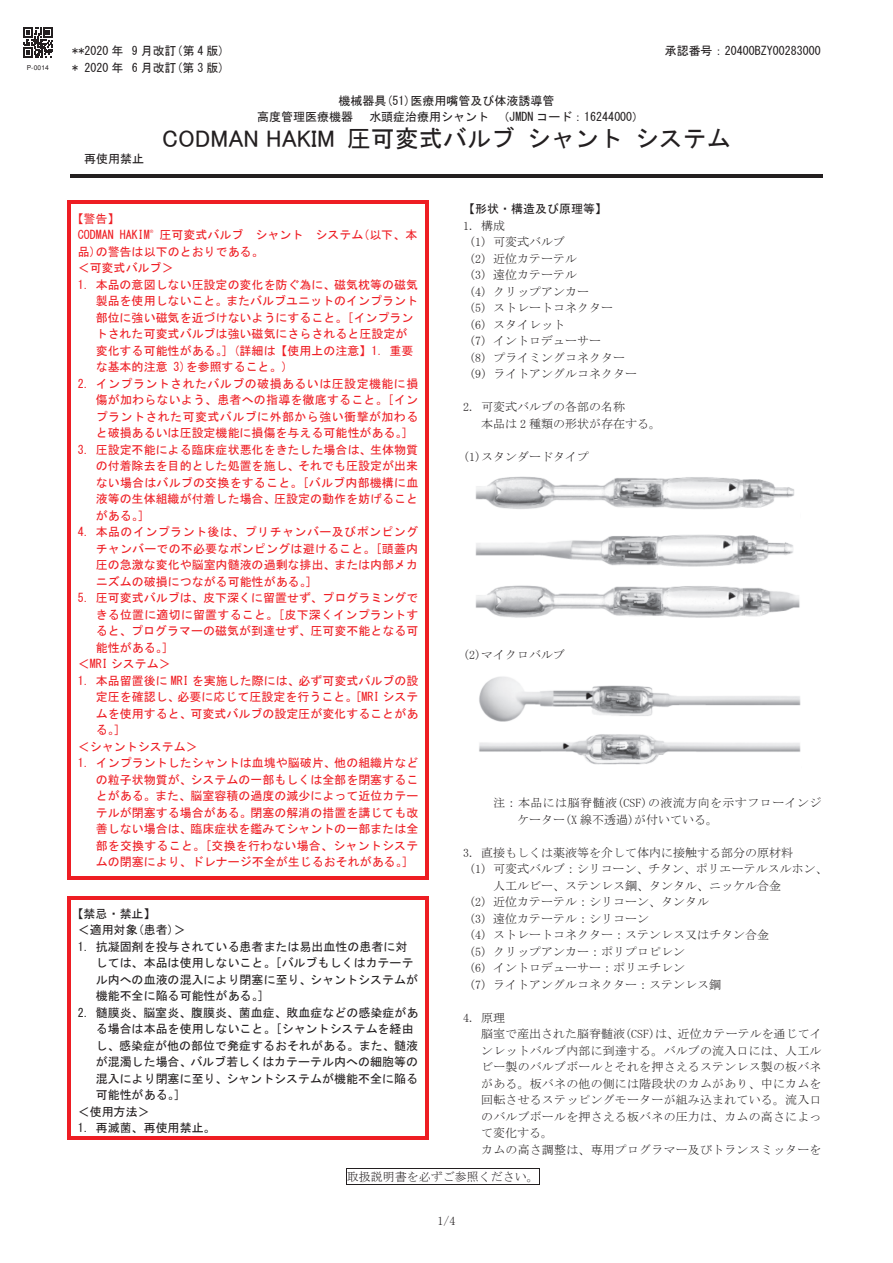
<style>
.page{position:relative;width:893px;height:1263px;background:#fff}
.page>*{position:absolute;margin:0;border:0;box-sizing:border-box;transform-origin:0 0}
.t1{font:24px "MS Gothic";color:#231f20}
.t2{font:12px/16.5px "MS Gothic";color:#ee1d23;text-align:justify}
.t3{font:12px/16.5px "MS Mincho";letter-spacing:.005em;color:#231f20}
.t4{font:12px/16.5px "MS Gothic";color:#231f20}
.t5{font:12px/16.5px "MS Mincho";letter-spacing:.04em;color:#231f20}
.t6{font:12px "MS P Mincho";color:#231f20}
.t7{font:500 6.75px "Gothic BBB";color:#231f20}
.s1{font-family:"MS P Gothic"}
</style>
<div class="page">
<hr style="left:70px;top:175px;width:753px;height:3px;background:#231f20">
<svg style="left:67px;top:201px;width:3px;height:9px"></svg>
<hr style="left:70px;top:201px;width:356px;height:3px;background:#ee1d23">
<svg style="left:426px;top:201px;width:3px;height:9px"></svg>
<hr style="left:67px;top:210px;width:3px;height:16px;background:#ee1d23">
<hr style="left:426px;top:210px;width:3px;height:16px;background:#ee1d23">
<hr style="left:67px;top:226px;width:3px;height:644px;background:#ee1d23">
<hr style="left:426px;top:226px;width:3px;height:644px;background:#ee1d23">
<svg style="left:67px;top:870px;width:7px;height:9px"></svg>
<hr style="left:74px;top:876px;width:352px;height:3px;background:#ee1d23">
<svg style="left:426px;top:870px;width:3px;height:9px"></svg>
<svg style="left:67px;top:896px;width:7px;height:9px"></svg>
<hr style="left:74px;top:896px;width:352px;height:3px;background:#ee1d23">
<svg style="left:426px;top:896px;width:3px;height:9px"></svg>
<hr style="left:67px;top:905px;width:3px;height:33px;background:#ee1d23">
<hr style="left:426px;top:905px;width:3px;height:33px;background:#ee1d23">
<hr style="left:67px;top:938px;width:3px;height:182px;background:#ee1d23">
<hr style="left:426px;top:938px;width:3px;height:182px;background:#ee1d23">
<hr style="left:67px;top:1120px;width:3px;height:16px;background:#ee1d23">
<hr style="left:426px;top:1120px;width:3px;height:16px;background:#ee1d23">
<svg style="left:67px;top:1136px;width:7px;height:3px"></svg>
<hr style="left:74px;top:1136px;width:352px;height:3px;background:#ee1d23">
<hr style="left:347px;top:1168px;width:192px;height:1px;background:#231f20">
<svg style="left:346px;top:1168px;width:1px;height:17px"></svg>
<hr style="left:347px;top:1184px;width:192px;height:1px;background:#231f20">
<svg style="left:539px;top:1168px;width:1px;height:17px"></svg>
<img style="left:475px;top:476px;width:325px;height:142px">
<div style="left:762px;top:507px;width:38px;height:15px;background:#fff"></div>
<div style="left:763px;top:565px;width:38px;height:15px;background:#fff"></div>
<img style="left:479px;top:676px;width:322px;height:89px">
<div style="left:763px;top:710px;width:38px;height:15px;background:#fff"></div>
<div style="left:763px;top:759px;width:38px;height:15px;background:#fff"></div>
<svg style="left:23px;top:28px;width:30px;height:29px"></svg>
<p class="t7" style="left:27px;top:64px;width:24px">P-0014</p>
<p class="t4" style="left:72px;top:43px;width:154px"><span class="s1">**</span>2020 年 9 月改訂(第 4 版) <span class="s1">*</span> 2020 年 6 月改訂(第 3 版)</p>
<p class="t4" style="left:665px;top:43px;width:158px">承認番号：20400BZY00283000</p>
<p class="t4" style="left:257px;top:92px;width:299px;text-indent:81px">機械器具(51)医療用嘴管及び体液誘導管高度管理医療機器</p>
<p class="t4" style="left:369px;top:108px;width:121px">水頭症治療用シャント</p>
<p class="t4" style="left:506px;top:108px;width:132px"><span class="s1">(</span>JMDN コード：16244000<span class="s1">)</span></p>
<h1 class="t1" style="left:162px;top:126px;width:570px"><span class="s1">CODMAN HAKIM</span> 圧可変式バルブシャントシステム</h1>
<p class="t4" style="left:84px;top:150px;width:61px">再使用禁止</p>
<p class="t4" style="left:463px;top:201px;width:145px">【形状・構造及び原理等】</p>
<p class="t3" style="left:469px;top:217px;width:169px;text-indent:-6px">1. 構成<br>(1) 可変式バルブ<br>(2) 近位カテーテル<br>(3) 遠位カテーテル<br>(4) クリップアンカー<br>(5) ストレートコネクター<br>(6) スタイレット<br>(7) イントロデューサー<br>(8) プライミングコネクター(9) ライトアングルコネクター</p>
<p class="t3" style="left:481px;top:399px;width:181px;text-indent:-18px">2. 可変式バルブの各部の名称<br>本品は 2 種類の形状が存在する。</p>
<p class="t3" style="left:463px;top:448px;width:127px">(1)スタンダードタイプ</p>
<p class="t2" style="left:78px;top:210px;width:341px;text-align:left;text-indent:-6px">【警告】<br>CODMAN HAKIM<sup>®</sup> 圧可変式バルブ シャント システム(以下、本品)の警告は以下のとおりである。<br>＜可変式バルブ＞</p>
<p class="t2" style="left:96px;top:276px;width:324px;text-align:left;text-indent:-18px">1. 本品の意図しない圧設定の変化を防ぐ為に、磁気枕等の磁気製品を使用しないこと。またバルブユニットのインプラント部位に強い磁気を近づけないようにすること。[インプラントされた可変式バルブは強い磁気にさらされると圧設定が変化する可能性がある。］(詳細は【使用上の注意】1．重要な基本的注意 3)を参照すること。)</p>
<p class="t2" style="left:96px;top:375px;width:324px;text-indent:-18px">2. インプラントされたバルブの破損あるいは圧設定機能に損傷が加わらないよう、患者への指導を徹底すること。[インプラントされた可変式バルブに外部から強い衝撃が加わると破損あるいは圧設定機能に損傷を与える可能性がある。］</p>
<p class="t2" style="left:96px;top:441px;width:324px;text-indent:-18px">3. 圧設定不能による臨床症状悪化をきたした場合は、生体物質の付着除去を目的とした処置を施し、それでも圧設定が出来ない場合はバルブの交換をすること。[バルブ内部機構に血液等の生体組織が付着した場合、圧設定の動作を妨げることがある。］</p>
<p class="t2" style="left:96px;top:523px;width:324px;text-indent:-18px">4. 本品のインプラント後は、プリチャンバー及びポンピングチャンバーでの不必要なポンピングは避けること。[頭蓋内圧の急激な変化や脳室内髄液の過剰な排出、または内部メカニズムの破損につながる可能性がある。］</p>
<p class="t2" style="left:78px;top:589px;width:342px">5. 圧可変式バルブは、皮下深くに留置せず、プログラミングで</p>
<p class="t2" style="left:96px;top:606px;width:324px">きる位置に適切に留置すること。[皮下深くインプラントす</p>
<p class="t2" style="left:96px;top:622px;width:324px">ると、プログラマーの磁気が到達せず、圧可変不能となる可</p>
<p class="t2" style="left:96px;top:639px;width:79px">能性がある。］</p>
<p class="t2" style="left:78px;top:655px;width:94px">＜MRI システム＞</p>
<p class="t2" style="left:78px;top:672px;width:342px">1. 本品留置後に MRI を実施した際には、必ず可変式バルブの設</p>
<p class="t2" style="left:96px;top:688px;width:324px">定圧を確認し、必要に応じて圧設定を行うこと。[MRI システ</p>
<p class="t2" style="left:96px;top:705px;width:324px">ムを使用すると、可変式バルブの設定圧が変化することがあ</p>
<p class="t2" style="left:96px;top:721px;width:31px">る。］</p>
<p class="t2" style="left:78px;top:738px;width:121px">＜シャントシステム＞</p>
<p class="t2" style="left:96px;top:754px;width:324px;text-indent:-18px">1. インプラントしたシャントは血塊や脳破片、他の組織片などの粒子状物質が、システムの一部もしくは全部を閉塞することがある。また、脳室容積の過度の減少によって近位カテーテルが閉塞する場合がある。閉塞の解消の措置を講じても改善しない場合は、臨床症状を鑑みてシャントの一部または全部を交換すること。[交換を行わない場合、シャントシステムの閉塞により、ドレナージ不全が生じるおそれがある。］</p>
<p class="t3" style="left:463px;top:646px;width:103px">(2)マイクロバルブ</p>
<p class="t5" style="left:517px;top:795px;width:306px;text-indent:-24px">注：本品には脳脊髄液(CSF)の液流方向を示すフローインジケーター(X 線不透過)が付いている。</p>
<p class="t3" style="left:463px;top:844px;width:331px">3. 直接もしくは薬液等を介して体内に接触する部分の原材料</p>
<p class="t3" style="left:469px;top:861px;width:360px">(1) 可変式バルブ：シリコーン、チタン、ポリエーテルスルホン、</p>
<p class="t3" style="left:493px;top:877px;width:289px">人工ルビー、ステンレス鋼、タンタル、ニッケル合金</p>
<p class="t3" style="left:469px;top:894px;width:241px">(2) 近位カテーテル：シリコーン、タンタル</p>
<p class="t3" style="left:469px;top:910px;width:181px">(3) 遠位カテーテル：シリコーン</p>
<p class="t3" style="left:469px;top:927px;width:301px">(4) ストレートコネクター：ステンレス又はチタン合金</p>
<p class="t3" style="left:469px;top:943px;width:217px">(5) クリップアンカー：ポリプロピレン</p>
<p class="t3" style="left:469px;top:960px;width:217px">(6) イントロデューサー：ポリエチレン</p>
<p class="t3" style="left:469px;top:976px;width:253px">(7) ライトアングルコネクター：ステンレス鋼</p>
<p class="t3" style="left:481px;top:1009px;width:342px;text-indent:-18px">4. 原理<br>脳室で産出された脳脊髄液(CSF)は、近位カテーテルを通じてインレットバルブ内部に到達する。バルブの流入口には、人工ルビー製のバルブボールとそれを押さえるステンレス製の板バネがある。板バネの他の側には階段状のカムがあり、中にカムを回転させるステッピングモーターが組み込まれている。流入口のバルブボールを押さえる板バネの圧力は、カムの高さによって変化する。<br>カムの高さ調整は、専用プログラマー及びトランスミッターを</p>
<p class="t3" style="left:347px;top:1168px;width:193px">取扱説明書を必ずご参照ください。</p>
<p class="t4" style="left:78px;top:905px;width:110px;text-indent:-6px">【禁忌・禁止】<br>＜適用対象(患者)＞</p>
<p class="t4" style="left:96px;top:938px;width:324px;text-indent:-18px">1. 抗凝固剤を投与されている患者または易出血性の患者に対しては、本品は使用しないこと。[バルブもしくはカテーテル内への血液の混入により閉塞に至り、シャントシステムが機能不全に陥る可能性がある。］</p>
<p class="t4" style="left:78px;top:1004px;width:342px">2. 髄膜炎、脳室炎、腹膜炎、菌血症、敗血症などの感染症があ</p>
<p class="t4" style="left:96px;top:1021px;width:319px">る場合は本品を使用しないこと。[シャントシステムを経由</p>
<p class="t4" style="left:96px;top:1037px;width:324px">し、感染症が他の部位で発症するおそれがある。また、髄液</p>
<p class="t4" style="left:96px;top:1054px;width:324px">が混濁した場合、バルブ若しくはカテーテル内への細胞等の</p>
<p class="t4" style="left:96px;top:1070px;width:324px">混入により閉塞に至り、シャントシステムが機能不全に陥る</p>
<p class="t4" style="left:96px;top:1087px;width:91px">可能性がある。］</p>
<p class="t4" style="left:78px;top:1103px;width:73px">＜使用方法＞</p>
<p class="t4" style="left:78px;top:1120px;width:139px">1. 再滅菌、再使用禁止。</p>
<p class="t6" style="left:437px;top:1215px;width:20px">1/4</p>
</div>
